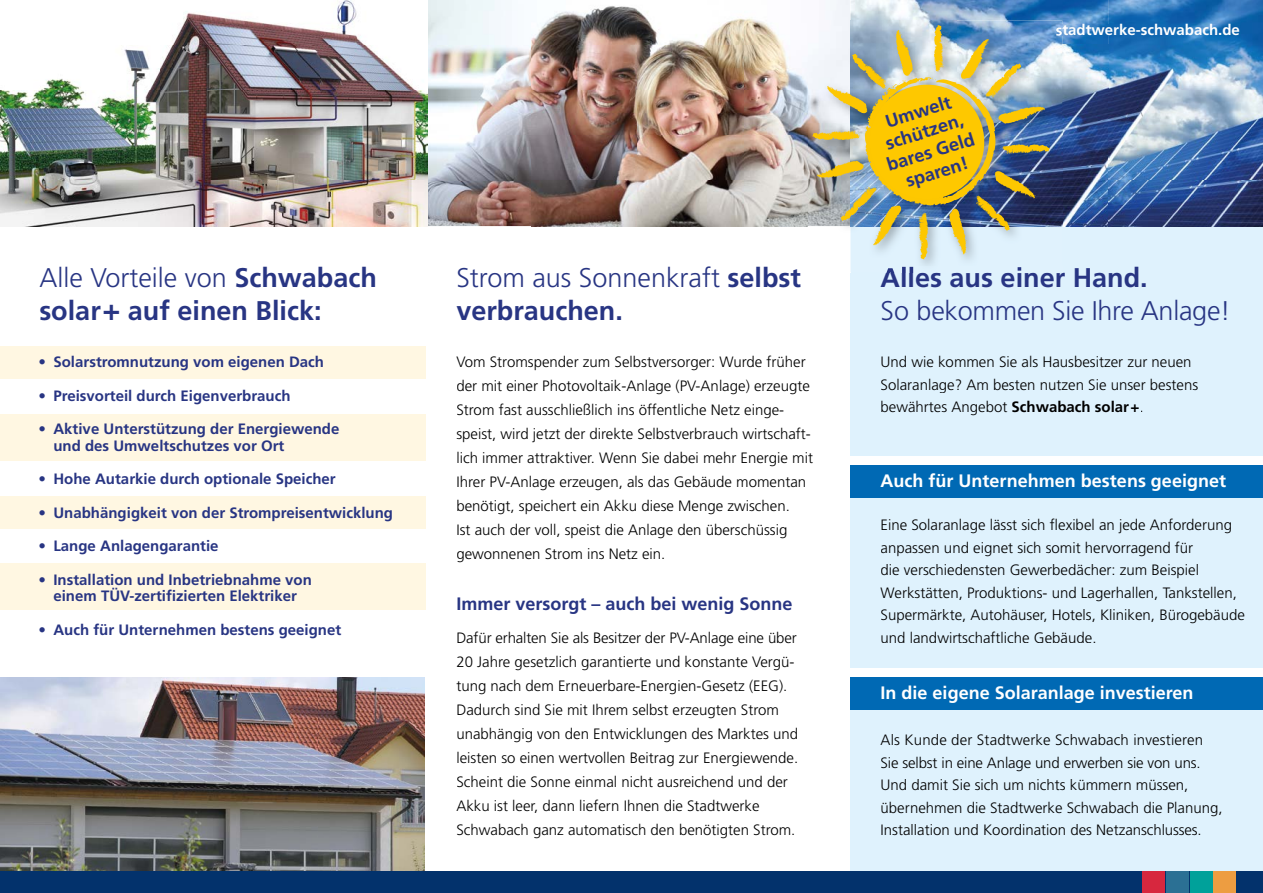
<style>
.page{position:relative;width:1263px;height:893px;background:#fff}
.page>*{position:absolute;margin:0;border:0;box-sizing:border-box;transform-origin:0 0}
.t1{font:700 27px/33px "Frutiger";color:#283583}
.t2{font:300 27px/33px "Frutiger";letter-spacing:-.01em;color:#283583}
.t3{font:700 18.3px/21px "Frutiger";color:#283583;text-align:center}
.t4{font:700 18px "Frutiger";color:#fff}
.t5{font:700 18px "Frutiger";color:#283583}
.t6{font:300 15px/24px "Frutiger";color:#000}
.t7{font:700 15px/16.5px "Frutiger";color:#283583}
.t8{font:700 15px "Frutiger";color:#fff}
.s1{font-weight:300}
.s2{font-size:30px}
.s3{font-weight:700}
</style>
<div class="page">
<img style="left:0;top:677px;width:425px;height:194px">
<img style="left:428px;top:0;width:422px;height:45px">
<img style="left:427px;top:45px;width:381px;height:136px">
<img style="left:427px;top:181px;width:381px;height:45px">
<div style="left:850px;top:709px;width:413px;height:171px;background:#dff2fd"></div>
<div style="left:850px;top:201px;width:413px;height:254px;background:#dff2fd"></div>
<svg style="left:850px;top:0;width:258px;height:45px;background:#72a0cb"></svg>
<img style="left:1108px;top:0;width:155px;height:226px">
<img style="left:1062px;top:45px;width:46px;height:181px">
<img style="left:1062px;top:24px;width:177px;height:12px">
<div style="left:0;top:871px;width:1263px;height:22px;background:#03326c"></div>
<div style="left:1142px;top:872px;width:23px;height:21px;background:#d7273e"></div>
<div style="left:1166px;top:872px;width:23px;height:21px;background:#2b7094"></div>
<div style="left:1190px;top:872px;width:22px;height:21px;background:#00a19a"></div>
<div style="left:1213px;top:872px;width:23px;height:21px;background:#ed9d41"></div>
<img style="left:173px;top:0;width:192px;height:45px">
<img style="left:0;top:45px;width:427px;height:181px">
<div style="left:850px;top:495px;width:413px;height:173px;background:#dff2fd"></div>
<div style="left:850px;top:465px;width:413px;height:32px;background:#0069b4"></div>
<div style="left:850px;top:677px;width:413px;height:33px;background:#0069b4"></div>
<div style="left:0;top:346px;width:425px;height:32px;background:#fff7e2"></div>
<div style="left:0;top:414px;width:425px;height:46px;background:#fff7e2"></div>
<div style="left:0;top:563px;width:425px;height:47px;background:#fff7e2"></div>
<div style="left:0;top:496px;width:425px;height:33px;background:#fff7e2"></div>
<img style="left:808px;top:20px;width:42px;height:206px">
<img style="left:850px;top:226px;width:212px;height:46px">
<img style="left:850px;top:20px;width:212px;height:206px">
<svg style="left:1056px;top:24px;width:6px;height:12px"></svg>
<img style="left:881px;top:267px;width:181px;height:5px">
<img style="left:812px;top:25px;width:237px;height:234px">
<svg style="left:863px;top:78px;width:128px;height:128px;background:#e0bd2d"></svg>
<h1 class="t1" style="left:39px;top:261px;width:339px"><span class="s1">Alle Vorteile von</span> Schwabach solar<span class="s2">+</span> auf einen Blick:</h1>
<p class="t7" style="left:38px;top:354px;width:287px">• Solarstromnutzung vom eigenen Dach</p>
<p class="t7" style="left:38px;top:387px;width:254px">• Preisvorteil durch Eigenverbrauch</p>
<p class="t7" style="left:53px;top:421px;width:287px;text-indent:-15px">• Aktive Unterstützung der Energiewende und des Umweltschutzes vor Ort</p>
<p class="t7" style="left:38px;top:471px;width:299px">• Hohe Autarkie durch optionale Speicher</p>
<p class="t7" style="left:38px;top:504px;width:356px">• Unabhängigkeit von der Strompreisentwicklung</p>
<p class="t7" style="left:38px;top:538px;width:182px">• Lange Anlagengarantie</p>
<p class="t7" style="left:38px;top:571px;width:275px;text-align:center">• Installation und Inbetriebnahme von einem TÜV-zertifizierten Elektriker</p>
<p class="t7" style="left:38px;top:621px;width:304px">• Auch für Unternehmen bestens geeignet</p>
<h1 class="t2" style="left:456px;top:262px;width:346px">Strom aus Sonnenkraft <span class="s3">selbst verbrauchen.</span></h1>
<p class="t6" style="left:456px;top:350px;width:358px">Vom Stromspender zum Selbstversorger: Wurde früher der mit einer Photovoltaik-Anlage (PV-Anlage) erzeugte Strom fast ausschließlich ins öffentliche Netz einge&shy;speist, wird jetzt der direkte Selbstverbrauch wirtschaft&shy;lich immer attraktiver. Wenn Sie dabei mehr Energie mit Ihrer PV-Anlage erzeugen, als das Gebäude momentan benötigt, speichert ein Akku diese Menge zwischen.<br>Ist auch der voll, speist die Anlage den überschüssig gewonnenen Strom ins Netz ein.</p>
<p class="t5" style="left:456px;top:593px;width:338px">Immer versorgt – auch bei wenig Sonne</p>
<p class="t6" style="left:456px;top:626px;width:343px">Dafür erhalten Sie als Besitzer der PV-Anlage eine über 20 Jahre gesetzlich garantierte und konstante Vergü&shy;tung nach dem Erneuerbare-Energien-Gesetz (EEG).<br>Dadurch sind Sie mit Ihrem selbst erzeugten Strom unabhängig von den Entwicklungen des Marktes und leisten so einen wertvollen Beitrag zur Energiewende.<br>Scheint die Sonne einmal nicht ausreichend und der Akku ist leer, dann liefern Ihnen die Stadtwerke Schwabach ganz automatisch den benötigten Strom.</p>
<p class="t3" style="left:872px;top:115px;width:92px;rotate:-17deg">Umwelt schützen, bares Geld sparen!</p>
<p class="t8" style="left:1056px;top:21px;width:186px">stadtwerke-schwabach.de</p>
<h1 class="t1" style="left:881px;top:261px;width:269px">Alles aus einer Hand.</h1>
<h1 class="t2" style="left:881px;top:295px;width:352px">So bekommen Sie Ihre Anlage!</h1>
<p class="t6" style="left:881px;top:351px;width:319px;line-height:22.5px">Und wie kommen Sie als Hausbesitzer zur neuen<br>Solaranlage? Am besten nutzen Sie unser bestens bewährtes Angebot <span class="s3">Schwabach solar +</span>.</p>
<p class="t4" style="left:881px;top:470px;width:347px">Auch für Unternehmen bestens geeignet</p>
<p class="t6" style="left:881px;top:514px;width:366px;line-height:22.5px">Eine Solaranlage lässt sich flexibel an jede Anforderung anpassen und eignet sich somit hervorragend für<br>die verschiedensten Gewerbedächer: zum Beispiel Werkstätten, Produktions- und Lagerhallen, Tankstellen, Supermärkte, Autohäuser, Hotels, Kliniken, Bürogebäude und landwirtschaftliche Gebäude.</p>
<p class="t4" style="left:881px;top:682px;width:314px">In die eigene Solaranlage investieren</p>
<p class="t6" style="left:881px;top:729px;width:344px;line-height:22.5px">Als Kunde der Stadtwerke Schwabach investieren Sie selbst in eine Anlage und erwerben sie von uns.<br>Und damit Sie sich um nichts kümmern müssen, übernehmen die Stadtwerke Schwabach die Planung, Installation und Koordination des Netzanschlusses.</p>
</div>
